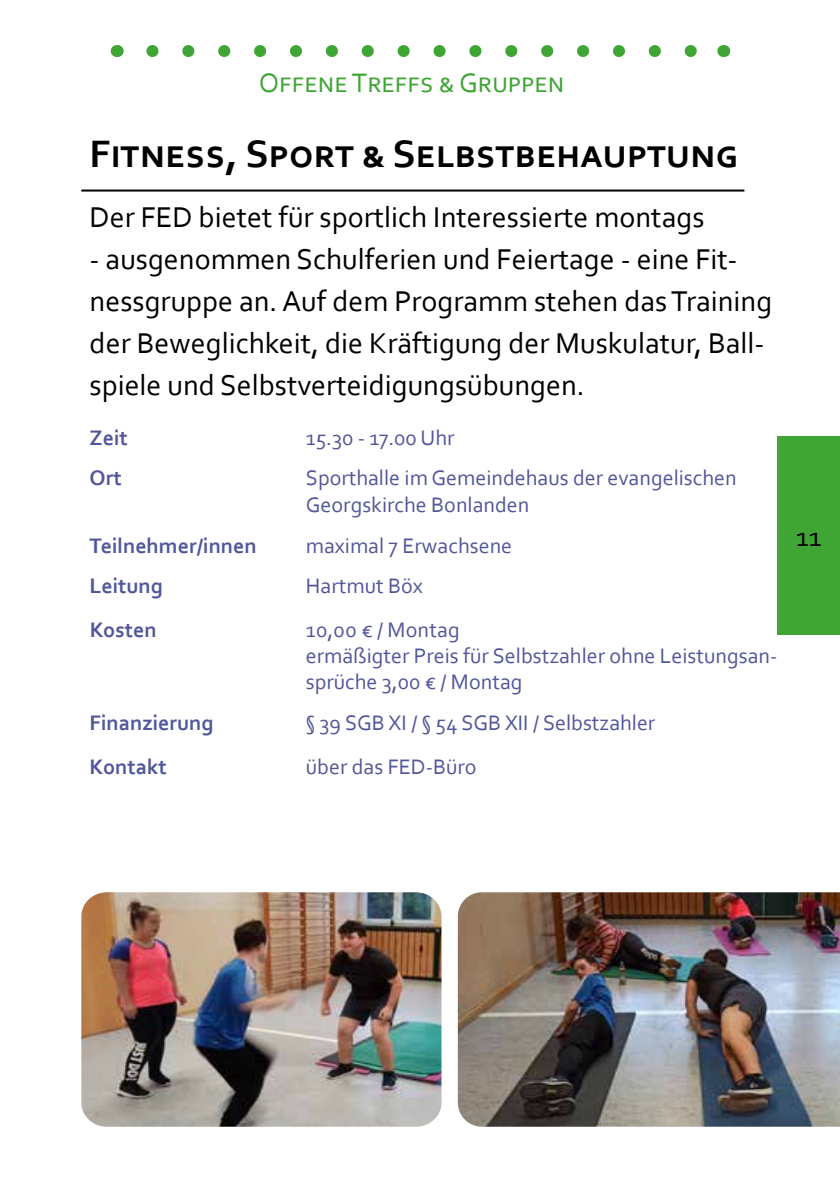
<style>
.page{position:relative;width:840px;height:1191px;background:#fff}
.page>*{position:absolute;margin:0;border:0;box-sizing:border-box;transform-origin:0 0}
.t1{font:700 40px "Corbel";color:#000}
.t2{font:30px/42px "Corbel";color:#000}
.t3{font:28px "Corbel";color:#3fa535}
.t4{font:28px "Corbel";color:#000}
.t5{font:22px/26.4px "Corbel";color:#51579a}
.t6{font:700 22px "Corbel";color:#51579a}
</style>
<div class="page">
<svg style="left:152px;top:45px;width:545px;height:12px"></svg>
<svg style="left:117px;top:45px;width:1px;height:12px"></svg>
<svg style="left:723px;top:45px;width:1px;height:12px"></svg>
<div style="left:777px;top:437px;width:62px;height:198px;background:#3fa535"></div>
<hr style="left:81px;top:189px;width:663px;height:2px;background:#000">
<img style="left:457px;top:892px;width:382px;height:234px">
<img style="left:81px;top:892px;width:360px;height:234px">
<p class="t3" style="left:258px;top:65px;width:307px">Offene Treffs &amp; Gruppen</p>
<h1 class="t1" style="left:90px;top:129px;width:650px">Fitness, Sport &amp; Selbstbehauptung</h1>
<h2 class="t2" style="left:90px;top:195px;width:616px">Der FED bietet für sportlich Interessierte montags</h2>
<h2 class="t2" style="left:90px;top:237px;width:683px">- ausgenommen Schulferien und Feiertage - eine Fit&shy;nessgruppe an. Auf dem Programm stehen das Training der Beweglichkeit, die Kräftigung der Muskulatur, Ball&shy;spiele und Selbstverteidigungsübungen.</h2>
<p class="t6" style="left:90px;top:423px;width:40px">Zeit</p>
<p class="t5" style="left:306px;top:423px;width:150px">15.30 - 17.00 Uhr</p>
<p class="t6" style="left:90px;top:464px;width:34px">Ort</p>
<p class="t5" style="left:306px;top:464px;width:432px">Sporthalle im Gemeindehaus der evangelischen<br>Georgskirche Bonlanden</p>
<p class="t6" style="left:90px;top:531px;width:168px">Teilnehmer/innen</p>
<p class="t5" style="left:306px;top:531px;width:208px">maximal 7 Erwachsene</p>
<p class="t6" style="left:90px;top:572px;width:75px">Leitung</p>
<p class="t5" style="left:306px;top:572px;width:118px">Hartmut Böx</p>
<p class="t6" style="left:90px;top:615px;width:68px">Kosten</p>
<p class="t5" style="left:306px;top:615px;width:473px">10,00 € / Montag<br>ermäßigter Preis für Selbstzahler ohne Leistungsan&shy;sprüche 3,00 € / Montag</p>
<p class="t6" style="left:90px;top:709px;width:125px">Finanzierung</p>
<p class="t5" style="left:306px;top:709px;width:351px">§ 39 SGB XI / § 54 SGB XII / Selbstzahler</p>
<p class="t6" style="left:90px;top:752px;width:79px">Kontakt</p>
<p class="t5" style="left:306px;top:752px;width:172px">über das FED-Büro</p>
<p class="t4" style="left:795px;top:520px;width:27px">11</p>
</div>
